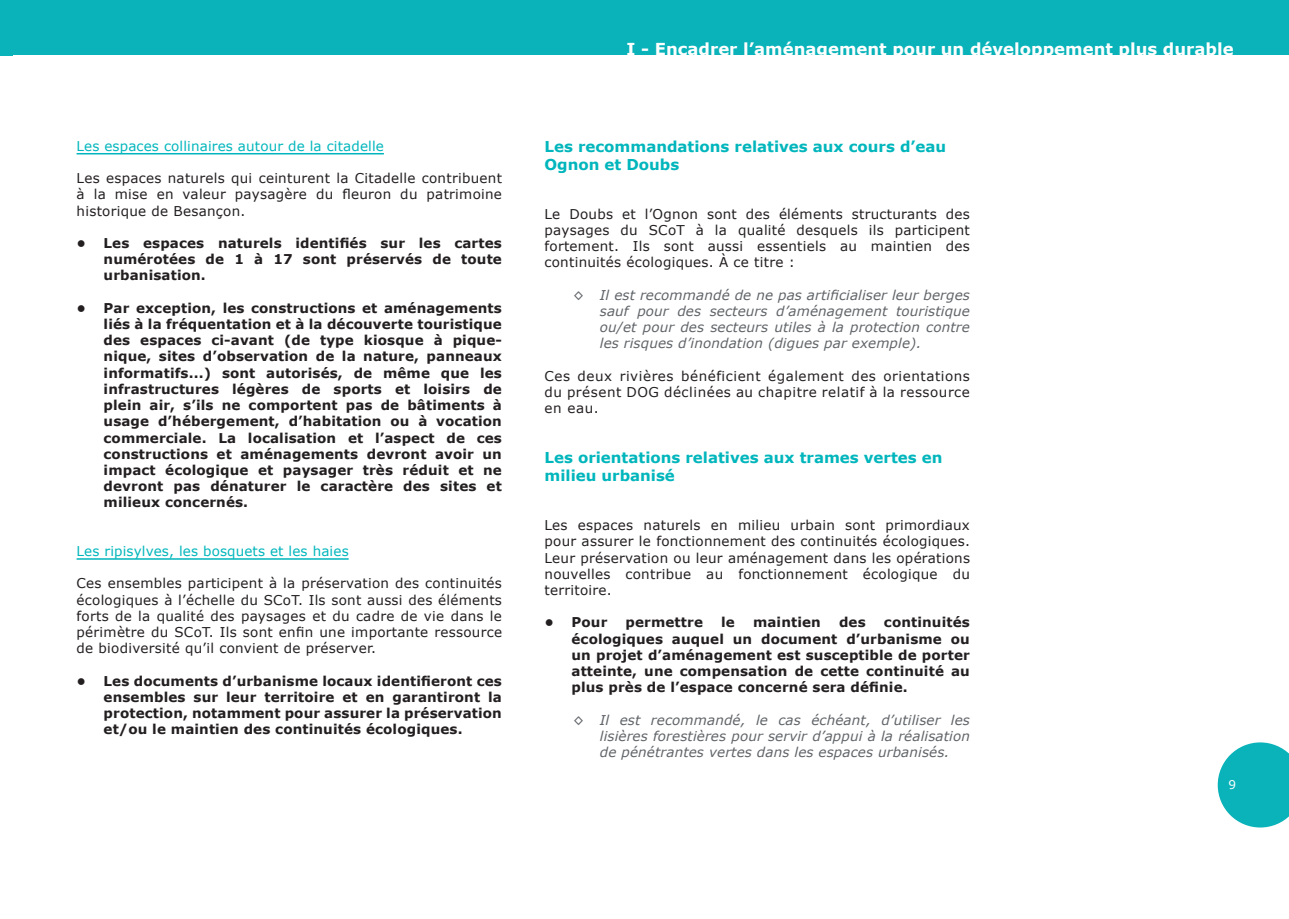
<style>
.page{position:relative;width:1289px;height:919px;background:#fff}
.page>*{position:absolute;margin:0;border:0;box-sizing:border-box;transform-origin:0 0}
.t1{font:700 16.5px "Verdana";color:#fff}
.t2{font:700 15px/18px "Verdana";color:#00b6bc}
.t3{font:700 13.5px/16.2px "Verdana";letter-spacing:.01em;color:#231f20;text-align:justify}
.t4{font:13.5px/16.2px "Verdana";letter-spacing:.02em;color:#231f20;text-align:justify}
.t5{font:italic 13.5px/16.2px "Verdana";letter-spacing:.01em;color:#616569;text-align:justify}
.t6{font:13.5px "Verdana";letter-spacing:.01em;color:#00b6bc}
</style>
<div class="page">
<div style="left:0;top:0;width:13px;height:55px;background:#09b3b9"></div>
<div style="left:13px;top:0;width:1275px;height:55px;background:#09b3b9"></div>
<svg style="left:1217px;top:742px;width:71px;height:85px"></svg>
<hr style="left:77px;top:153px;width:307px;height:1px;background:#00b6bc">
<hr style="left:77px;top:558px;width:272px;height:1px;background:#00b6bc">
<p class="t6" style="left:77px;top:137px;width:309px">Les espaces collinaires autour de la citadelle</p>
<p class="t4" style="left:77px;top:170px;width:427px">Les espaces naturels qui ceinturent la Citadelle contribuent à la mise en valeur paysagère du fleuron du patrimoine historique de Besançon.</p>
<p class="t3" style="left:104px;top:234px;width:400px">Les espaces naturels identifiés sur les cartes numérotées de 1 à 17 sont préservés de toute urbanisation.</p>
<p class="t3" style="left:104px;top:299px;width:400px">Par exception, les constructions et aménagements liés à la fréquentation et à la découverte touristique des espaces ci-avant (de type kiosque à pique&shy;nique, sites d’observation de la nature, panneaux informatifs...) sont autorisés, de même que les infrastructures légères de sports et loisirs de plein air, s’ils ne comportent pas de bâtiments à usage d’hébergement, d’habitation ou à vocation commerciale. La localisation et l’aspect de ces constructions et aménagements devront avoir un impact écologique et paysager très réduit et ne devront pas dénaturer le caractère des sites et milieux concernés.</p>
<p class="t6" style="left:77px;top:542px;width:274px">Les ripisylves, les bosquets et les haies</p>
<p class="t4" style="left:77px;top:575px;width:427px">Ces ensembles participent à la préservation des continuités écologiques à l’échelle du SCoT. Ils sont aussi des éléments forts de la qualité des paysages et du cadre de vie dans le périmètre du SCoT. Ils sont enfin une importante ressource de biodiversité qu’il convient de préserver.</p>
<p class="t3" style="left:104px;top:672px;width:400px">Les documents d’urbanisme locaux identifieront ces ensembles sur leur territoire et en garantiront la protection, notamment pour assurer la préservation et/ou le maintien des continuités écologiques.</p>
<p class="t3" style="left:77px;top:234px;width:11px">•</p>
<p class="t3" style="left:77px;top:299px;width:11px">•</p>
<p class="t3" style="left:77px;top:672px;width:11px">•</p>
<p class="t1" style="left:626px;top:39px;width:608px">I - Encadrer l’aménagement pour un développement plus durable</p>
<p class="t2" style="left:544px;top:137px;width:403px">Les recommandations relatives aux cours d’eau<br>Ognon et Doubs</p>
<p class="t4" style="left:544px;top:205px;width:427px">Le Doubs et l’Ognon sont des éléments structurants des paysages du SCoT à la qualité desquels ils participent fortement. Ils sont aussi essentiels au maintien des continuités écologiques. À ce titre :</p>
<p class="t5" style="left:600px;top:286px;width:371px">Il est recommandé de ne pas artificialiser leur berges sauf pour des secteurs d’aménagement touristique ou/et pour des secteurs utiles à la protection contre les risques d’inondation (digues par exemple).</p>
<p class="t4" style="left:544px;top:367px;width:427px">Ces deux rivières bénéficient également des orientations du présent DOG déclinées au chapitre relatif à la ressource en eau.</p>
<p class="t2" style="left:544px;top:448px;width:399px">Les orientations relatives aux trames vertes en milieu urbanisé</p>
<p class="t4" style="left:544px;top:516px;width:427px">Les espaces naturels en milieu urbain sont primordiaux pour assurer le fonctionnement des continuités écologiques.<br>Leur préservation ou leur aménagement dans les opérations nouvelles contribue au fonctionnement écologique du territoire.</p>
<p class="t3" style="left:571px;top:614px;width:37px">Pour</p>
<p class="t3" style="left:625px;top:614px;width:79px">permettre</p>
<p class="t3" style="left:721px;top:614px;width:15px">le</p>
<p class="t3" style="left:753px;top:614px;width:69px">maintien</p>
<p class="t3" style="left:839px;top:614px;width:28px">des</p>
<p class="t5" style="left:573px;top:286px;width:13px">◊</p>
<p class="t3" style="left:571px;top:614px;width:400px;text-indent:312px">continuités écologiques auquel un document d’urbanisme ou un projet d’aménagement est susceptible de porter atteinte, une compensation de cette continuité au plus près de l’espace concerné sera définie.</p>
<p class="t5" style="left:600px;top:711px;width:371px">Il est recommandé, le cas échéant, d’utiliser les lisières forestières pour servir d’appui à la réalisation de pénétrantes vertes dans les espaces urbanisés.</p>
<p class="t3" style="left:544px;top:614px;width:11px">•</p>
<p class="t5" style="left:573px;top:711px;width:13px">◊</p>
</div>
